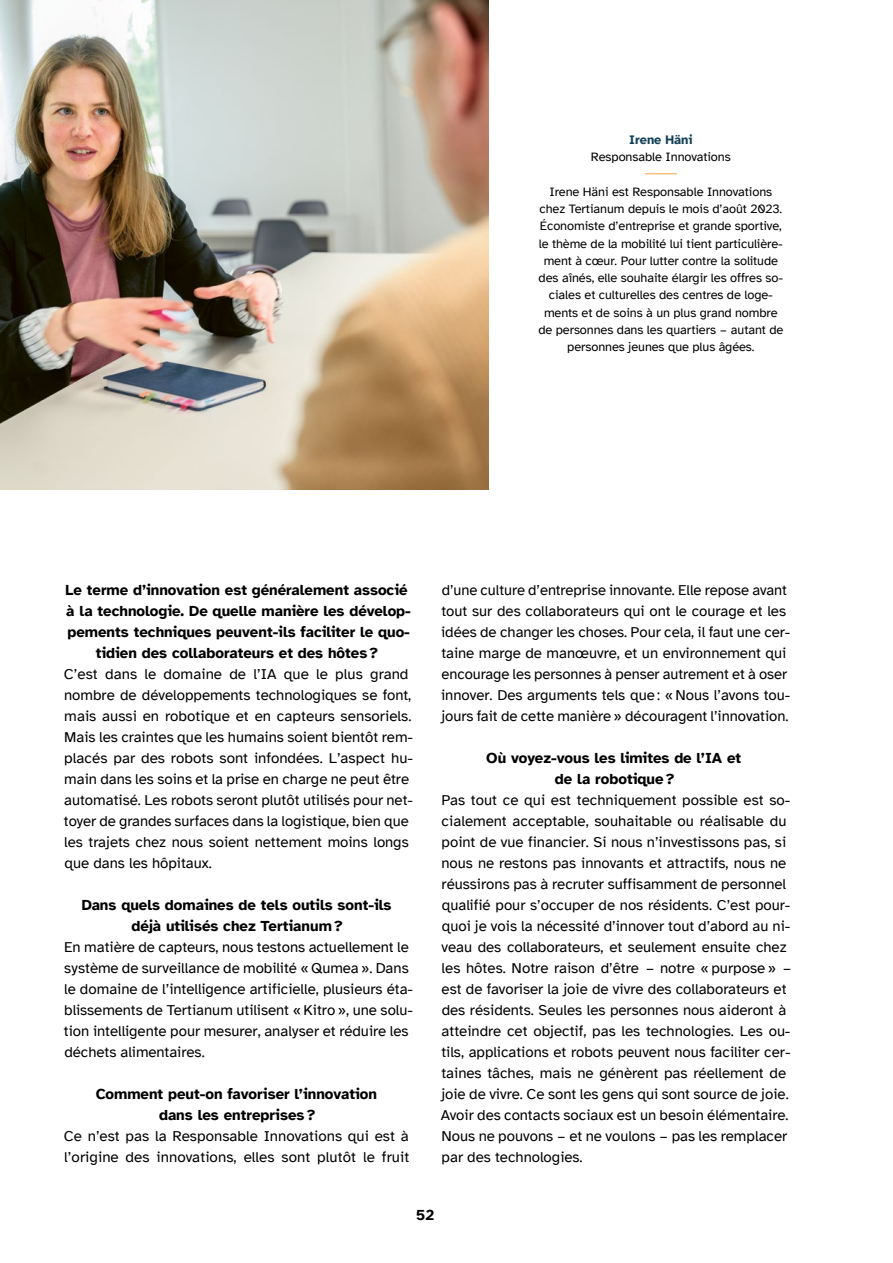
<style>
.page{position:relative;width:893px;height:1263px;background:#fff}
.page>*{position:absolute;margin:0;border:0;box-sizing:border-box;transform-origin:0 0}
.Paragraph{font:15px/21px "Atkinson Hyperlegible";color:#000}
.H4_Titel{font:700 15px/21px "Atkinson Hyperlegible";color:#000;text-align:center}
.Seitenzahl{font:700 15px "Atkinson Hyperlegible";color:#000}
.Portrait_Paragraph{font:12.75px/17.2px "Atkinson Hyperlegible";letter-spacing:-.005em;color:#000;text-align:center}
.Portrait_Titel{font:700 12.75px "Atkinson Hyperlegible";color:#144158}
</style>
<div class="page">
<img style="left:0;top:0;width:488px;height:490px">
<hr style="left:645px;top:173px;width:32px;height:1px;background:#f6a03f">
<p class="Portrait_Titel" style="left:629px;top:132px;width:65px">Irene Häni</p>
<p class="Portrait_Paragraph" style="left:591px;top:149px;width:141px">Responsable Innovations</p>
<p class="Portrait_Paragraph" style="left:538px;top:183px;width:247px">Irene Häni est Responsable Innovations chez Tertianum depuis le mois d’août 2023.<br>Économiste d’entreprise et grande sportive, le thème de la mobilité lui tient particulière&shy;ment à cœur. Pour lutter contre la solitude des aînés, elle souhaite élargir les offres so&shy;ciales et culturelles des centres de loge&shy;ments et de soins à un plus grand nombre de personnes dans les quartiers – autant de personnes jeunes que plus âgées.</p>
<p class="H4_Titel" style="left:66px;top:579px;width:347px">Le terme d’innovation est généralement associé à la technologie. De quelle manière les dévelop&shy;pements techniques peuvent-ils faciliter le quo&shy;tidien des collaborateurs et des hôtes?</p>
<p class="Paragraph" style="left:64px;top:663px;width:351px">C’est dans le domaine de l’IA que le plus grand nombre de développements technologiques se font, mais aussi en robotique et en capteurs sensoriels.<br>Mais les craintes que les humains soient bientôt rem&shy;placés par des robots sont infondées. L’aspect hu&shy;main dans les soins et la prise en charge ne peut être automatisé. Les robots seront plutôt utilisés pour net&shy;toyer de grandes surfaces dans la logistique, bien que les trajets chez nous soient nettement moins longs que dans les hôpitaux.</p>
<p class="H4_Titel" style="left:82px;top:894px;width:311px">Dans quels domaines de tels outils sont-ils déjà utilisés chez Tertianum?</p>
<p class="Paragraph" style="left:64px;top:936px;width:351px">En matière de capteurs, nous testons actuellement le système de surveillance de mobilité « Qumea ». Dans le domaine de l’intelligence artificielle, plusieurs éta&shy;blissements de Tertianum utilisent « Kitro », une solu&shy;tion intelligente pour mesurer, analyser et réduire les déchets alimentaires.</p>
<p class="H4_Titel" style="left:96px;top:1083px;width:283px">Comment peut-on favoriser l’innovation dans les entreprises?</p>
<p class="Paragraph" style="left:64px;top:1125px;width:347px">Ce n’est pas la Responsable Innovations qui est à l’origine des innovations, elles sont plutôt le fruit</p>
<p class="Paragraph" style="left:441px;top:579px;width:351px">d’une culture d’entreprise innovante. Elle repose avant tout sur des collaborateurs qui ont le courage et les idées de changer les choses. Pour cela, il faut une cer&shy;taine marge de manœuvre, et un environnement qui encourage les personnes à penser autrement et à oser innover. Des arguments tels que : « Nous l’avons tou&shy;jours fait de cette manière » découragent l’innovation.</p>
<p class="H4_Titel" style="left:486px;top:747px;width:257px">Où voyez-vous les limites de l’IA et de la robotique?</p>
<p class="Paragraph" style="left:441px;top:789px;width:352px">Pas tout ce qui est techniquement possible est so&shy;cialement acceptable, souhaitable ou réalisable du point de vue financier. Si nous n’investissons pas, si nous ne restons pas innovants et attractifs, nous ne réussirons pas à recruter suffisamment de personnel qualifié pour s’occuper de nos résidents. C’est pour&shy;quoi je vois la nécessité d’innover tout d’abord au ni&shy;veau des collaborateurs, et seulement ensuite chez les hôtes. Notre raison d’être – notre « purpose » – est de favoriser la joie de vivre des collaborateurs et des résidents. Seules les personnes nous aideront à atteindre cet objectif, pas les technologies. Les ou&shy;tils, applications et robots peuvent nous faciliter cer&shy;taines tâches, mais ne génèrent pas réellement de joie de vivre. Ce sont les gens qui sont source de joie.<br>Avoir des contacts sociaux est un besoin élémentaire.<br>Nous ne pouvons – et ne voulons – pas les remplacer par des technologies.</p>
<p class="Seitenzahl" style="left:416px;top:1206px;width:20px">52</p>
</div>
